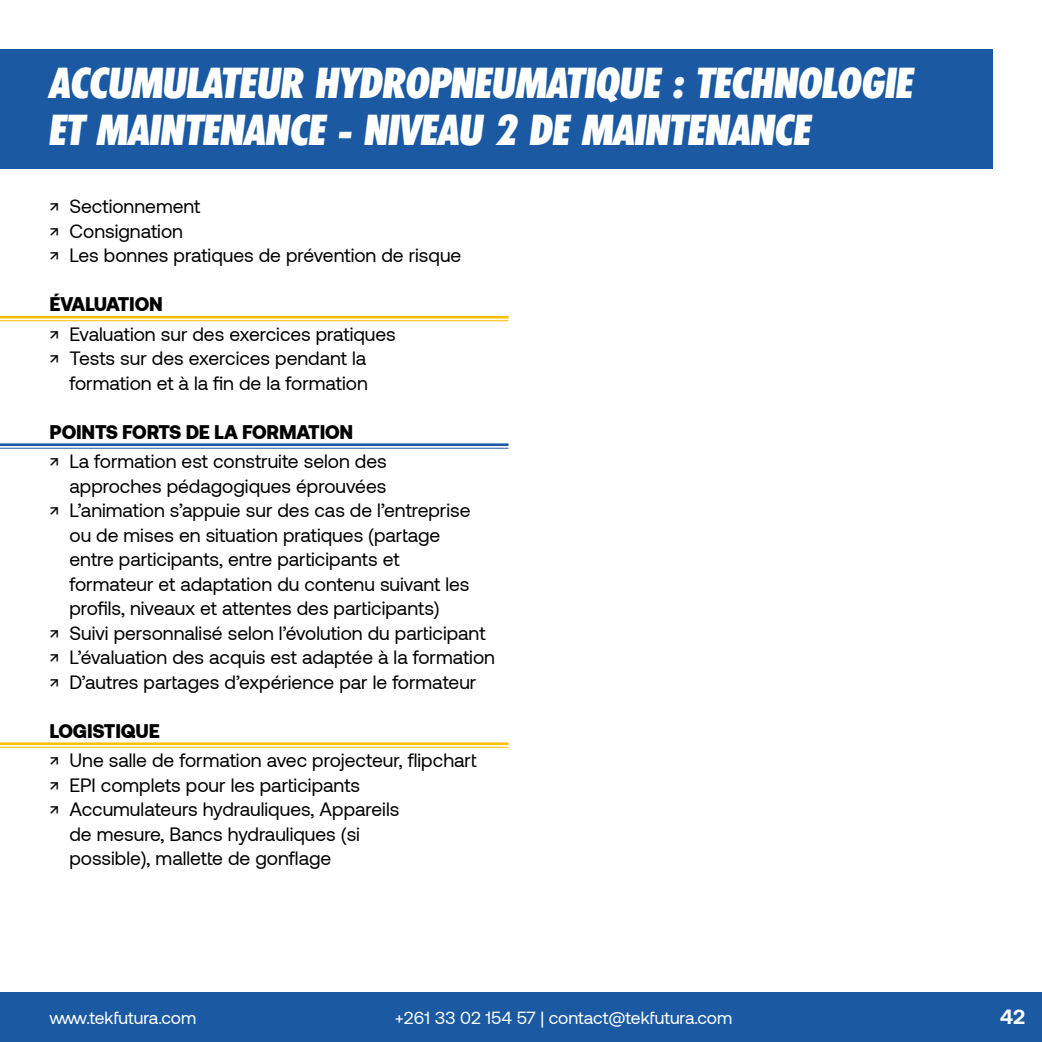
<style>
.page{position:relative;width:1042px;height:1042px;background:#fff}
.page>*{position:absolute;margin:0;border:0;box-sizing:border-box;transform-origin:0 0}
.t1{font:italic 800 42px/47.2px "Futura TS Condensed";color:#fff}
.t2{font:700 21px "Aeonik";color:#fff}
.t3{font:19.25px/24.5px "Aeonik";color:#000}
.t4{font:900 19.25px "Aeonik";letter-spacing:-.01em;color:#000}
.t5{font:17.5px "Aeonik";color:#fff}
</style>
<div class="page">
<div style="left:0;top:992px;width:1042px;height:50px;background:#1b5aa2"></div>
<div style="left:0;top:50px;width:992px;height:119px;background:#1b5aa2"></div>
<hr style="left:0;top:316px;width:508px;height:2px;background:#fcbf00">
<hr style="left:0;top:320px;width:508px;height:1px;background:#fcbf00">
<hr style="left:0;top:443px;width:508px;height:3px;background:#1b5aa2">
<hr style="left:0;top:448px;width:508px;height:1px;background:#1b5aa2">
<hr style="left:0;top:742px;width:508px;height:3px;background:#fcbf00">
<hr style="left:0;top:747px;width:508px;height:1px;background:#fcbf00">
<h1 class="t1" style="left:50px;top:59px;width:865px">ACCUMULATEUR HYDROPNEUMATIQUE : TECHNOLOGIE<br>ET MAINTENANCE - NIVEAU 2 DE MAINTENANCE</h1>
<p class="t3" style="left:50px;top:194px;width:413px">↗ Sectionnement<br>↗ Consignation<br>↗ Les bonnes pratiques de prévention de risque</p>
<p class="t4" style="left:50px;top:293px;width:115px">ÉVALUATION</p>
<p class="t3" style="left:50px;top:322px;width:348px">↗ Evaluation sur des exercices pratiques ↗ Tests sur des exercices pendant la</p>
<p class="t3" style="left:69px;top:371px;width:300px">formation et à la fin de la formation</p>
<p class="t4" style="left:50px;top:421px;width:305px">POINTS FORTS DE LA FORMATION</p>
<p class="t3" style="left:50px;top:449px;width:339px">↗ La formation est construite selon des</p>
<p class="t3" style="left:69px;top:474px;width:318px">approches pédagogiques éprouvées</p>
<p class="t3" style="left:50px;top:498px;width:422px">↗ L’animation s’appuie sur des cas de l’entreprise</p>
<p class="t3" style="left:69px;top:523px;width:372px">ou de mises en situation pratiques (partage</p>
<p class="t3" style="left:69px;top:547px;width:332px">entre participants, entre participants et</p>
<p class="t3" style="left:69px;top:572px;width:401px">formateur et adaptation du contenu suivant les</p>
<p class="t3" style="left:69px;top:596px;width:372px">profils, niveaux et attentes des participants)</p>
<p class="t3" style="left:50px;top:621px;width:437px">↗ Suivi personnalisé selon l’évolution du participant</p>
<p class="t3" style="left:50px;top:645px;width:447px">↗ L’évaluation des acquis est adaptée à la formation</p>
<p class="t3" style="left:50px;top:670px;width:428px">↗ D’autres partages d’expérience par le formateur</p>
<p class="t4" style="left:50px;top:720px;width:112px">LOGISTIQUE</p>
<p class="t3" style="left:50px;top:748px;width:428px">↗ Une salle de formation avec projecteur, flipchart</p>
<p class="t3" style="left:50px;top:773px;width:312px">↗ EPI complets pour les participants</p>
<p class="t3" style="left:50px;top:797px;width:351px">↗ Accumulateurs hydrauliques, Appareils</p>
<p class="t3" style="left:69px;top:822px;width:292px">de mesure, Bancs hydrauliques (si</p>
<p class="t3" style="left:69px;top:846px;width:263px">possible), mallette de gonflage</p>
<p class="t5" style="left:50px;top:1009px;width:148px">www.tekfutura.com</p>
<p class="t5" style="left:395px;top:1008px;width:339px">+261 33 02 154 57 | contact@tekfutura.com</p>
<p class="t2" style="left:1000px;top:1005px;width:27px">42</p>
</div>
